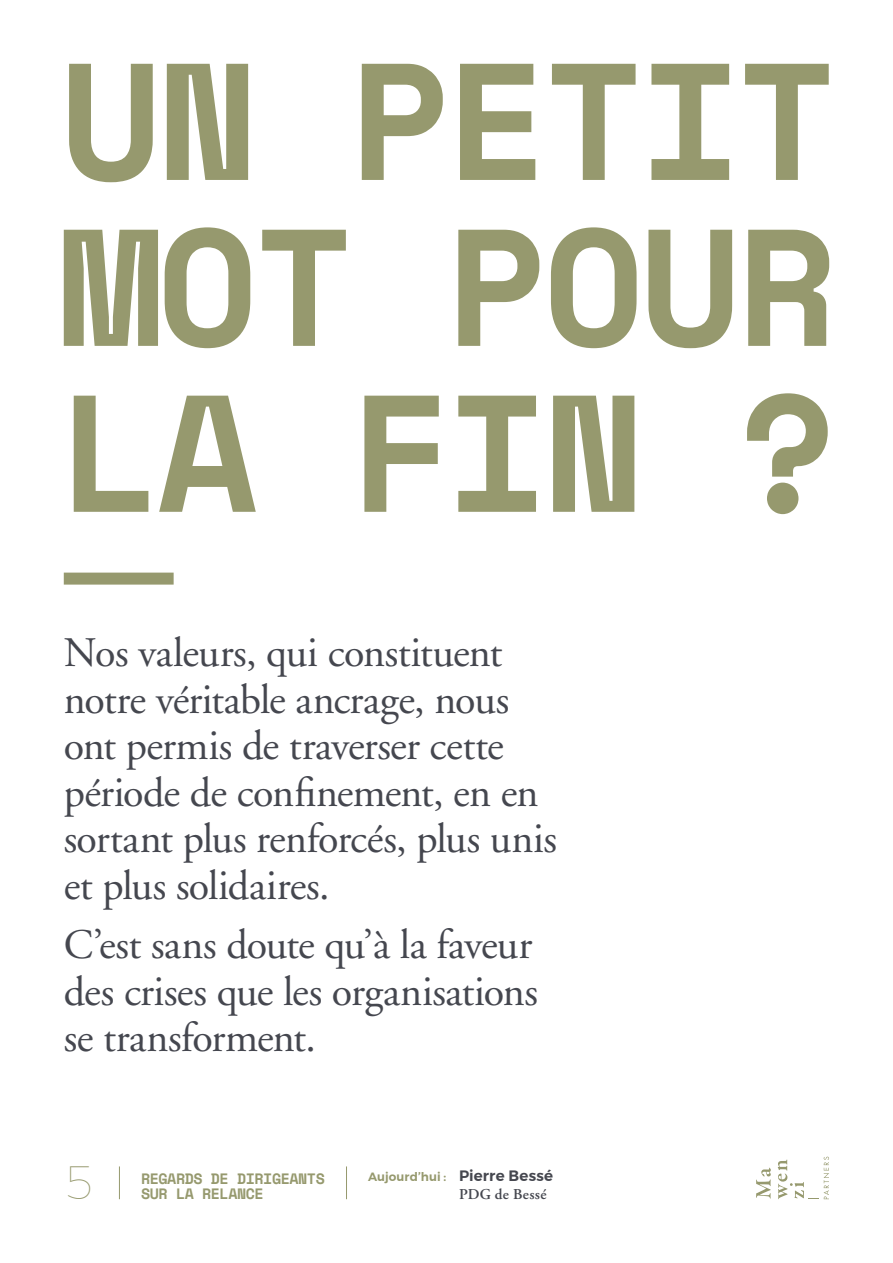
<style>
.page{position:relative;width:893px;height:1263px;background:#fff}
.page>*{position:absolute;margin:0;border:0;box-sizing:border-box;transform-origin:0 0}
.t1{font:100 46.5px "Montserrat";color:#96996e}
.t2{font:42px/46.5px "Adobe Garamond";letter-spacing:-.015em;color:#45474f}
.t3{font:700 15px/15px "Space Mono";letter-spacing:-.03em;color:#96996e}
.t4{font:600 15px "Montserrat";letter-spacing:.015em;color:#45474f}
.t5{font:600 15px "Adobe Garamond";letter-spacing:.02em;color:#45474f}
.t6{font:600 12px "Montserrat";letter-spacing:.005em;color:#96996e}
</style>
<div class="page">
<svg style="left:756px;top:1168px;width:15px;height:30px"></svg>
<svg style="left:778px;top:1157px;width:51px;height:42px"></svg>
<hr style="left:346px;top:1166px;width:1px;height:33px;background:#96996e">
<hr style="left:119px;top:1166px;width:1px;height:33px;background:#96996e">
<div style="left:64px;top:573px;width:110px;height:12px;background:#96996e"></div>
<svg style="left:74px;top:393px;width:754px;height:121px"></svg>
<svg style="left:64px;top:227px;width:765px;height:121px"></svg>
<svg style="left:69px;top:64px;width:760px;height:118px"></svg>
<p class="t2" style="left:64px;top:631px;width:495px">Nos valeurs, qui constituent notre véritable ancrage, nous ont permis de traverser cette période de confinement, en en sortant plus renforcés, plus unis et plus solidaires.</p>
<p class="t2" style="left:64px;top:923px;width:476px">C’est sans doute qu’à la faveur des crises que les organisations se transforment.</p>
<p class="t1" style="left:64px;top:1149px;width:30px">5</p>
<p class="t3" style="left:141px;top:1171px;width:185px">REGARDS DE DIRIGEANTS<br>SUR LA RELANCE</p>
<p class="t4" style="left:459px;top:1164px;width:96px">Pierre Bessé</p>
<p class="t6" style="left:368px;top:1167px;width:80px">Aujourd’hui :</p>
<p class="t5" style="left:459px;top:1186px;width:89px">PDG de Bessé</p>
</div>
